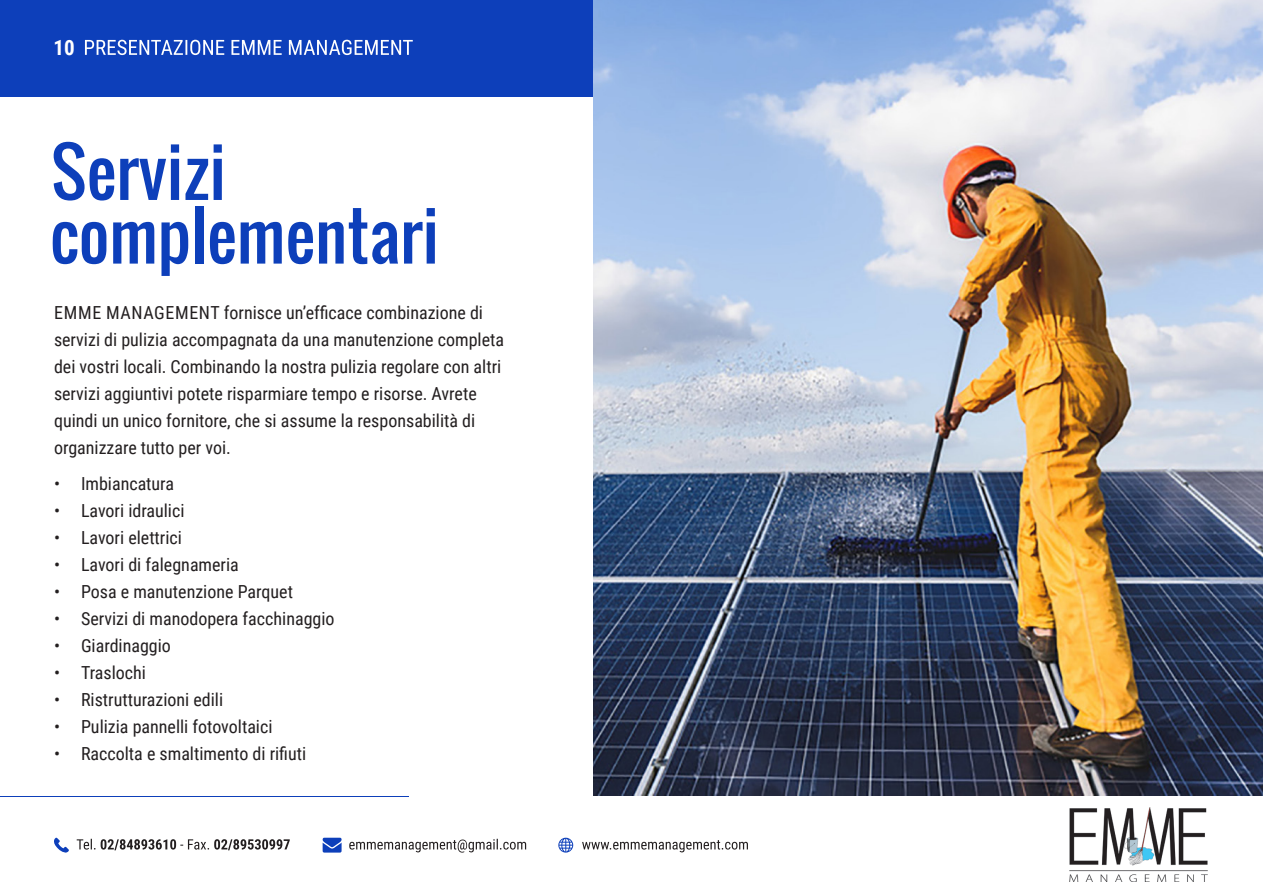
<style>
.page{position:relative;width:1263px;height:893px;background:#fff}
.page>*{position:absolute;margin:0;border:0;box-sizing:border-box;transform-origin:0 0}
.t1{font:65.85px "Oswald";color:#0d3fba}
.t2{font:700 21px "Roboto Condensed";color:#fff}
.t3{font:18px/27px "Roboto Condensed";color:#231f20}
</style>
<div class="page">
<div style="left:0;top:0;width:593px;height:97px;background:#0d3fba"></div>
<hr style="left:0;top:796px;width:409px;height:1px;background:#0d3fba">
<svg style="left:85px;top:40px;width:328px;height:15px"></svg>
<svg style="left:77px;top:839px;width:213px;height:11px"></svg>
<svg style="left:349px;top:839px;width:177px;height:14px"></svg>
<svg style="left:582px;top:840px;width:166px;height:12px"></svg>
<svg style="left:54px;top:838px;width:15px;height:15px"></svg>
<svg style="left:323px;top:838px;width:19px;height:15px"></svg>
<svg style="left:558px;top:838px;width:15px;height:15px"></svg>
<img style="left:1069px;top:808px;width:139px;height:73px">
<img style="left:593px;top:0;width:670px;height:795px">
<p class="t2" style="left:53px;top:33px;width:23px">10</p>
<p class="t1" style="left:51px;top:122px;width:176px">Servizi</p>
<p class="t1" style="left:51px;top:186px;width:389px">complementari</p>
<p class="t3" style="left:54px;top:298px;width:451px">EMME MANAGEMENT fornisce un’efficace combinazione di servizi di pulizia accompagnata da una manutenzione completa dei vostri locali. Combinando la nostra pulizia regolare con altri servizi aggiuntivi potete risparmiare tempo e risorse. Avrete quindi un unico fornitore, che si assume la responsabilità di organizzare tutto per voi.</p>
<p class="t3" style="left:54px;top:469px;width:122px">• Imbiancatura</p>
<p class="t3" style="left:54px;top:496px;width:132px">• Lavori idraulici</p>
<p class="t3" style="left:54px;top:523px;width:129px">• Lavori elettrici</p>
<p class="t3" style="left:54px;top:550px;width:186px">• Lavori di falegnameria</p>
<p class="t3" style="left:54px;top:577px;width:240px">• Posa e manutenzione Parquet</p>
<p class="t3" style="left:54px;top:604px;width:282px">• Servizi di manodopera facchinaggio</p>
<p class="t3" style="left:54px;top:631px;width:118px">• Giardinaggio</p>
<p class="t3" style="left:54px;top:658px;width:93px">• Traslochi</p>
<p class="t3" style="left:54px;top:685px;width:171px">• Ristrutturazioni edili</p>
<p class="t3" style="left:54px;top:712px;width:220px">• Pulizia pannelli fotovoltaici</p>
<p class="t3" style="left:54px;top:739px;width:254px">• Raccolta e smaltimento di rifiuti</p>
</div>
